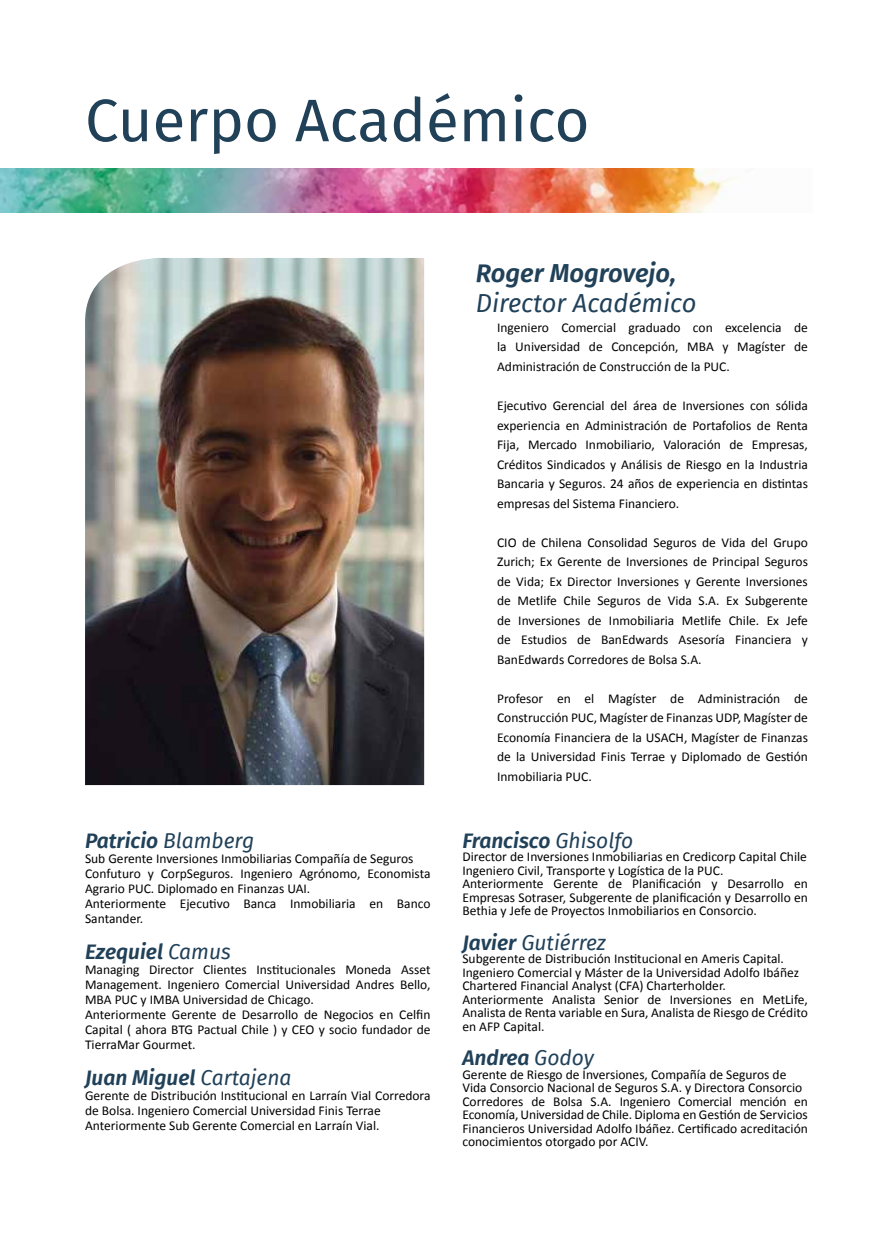
<style>
.page{position:relative;width:893px;height:1234px;background:#fff}
.page>*{position:absolute;margin:0;border:0;box-sizing:border-box;transform-origin:0 0}
.t1{font:60px "Fira Sans";color:#214159}
.t2{font:italic 25.5px "Fira Sans";color:#214159}
.t3{font:italic 600 25.5px "Fira Sans";color:#214159}
.t4{font:italic 600 21px "Fira Sans";color:#214159}
.t5{font:italic 21px "Fira Sans";color:#214159}
.t6{font:13.5px/19.5px "Calibri";color:#000}
.s1{font-weight:400}
.s2{font-weight:600}
</style>
<div class="page">
<img style="left:0;top:169px;width:731px;height:43px">
<img style="left:85px;top:258px;width:339px;height:526px">
<h1 class="t1" style="left:85px;top:75px;width:506px">Cuerpo Académico</h1>
<h3 class="t4" style="left:85px;top:823px;width:171px">Patricio <span class="s1">Blamberg</span></h3>
<p class="t6" style="left:85px;top:850px;width:347px;line-height:15px">Sub Gerente Inversiones Inmobiliarias Compañía de Seguros Confuturo y CorpSeguros. Ingeniero Agrónomo, Economista Agrario PUC. Diplomado en Finanzas UAI.<br>Anteriormente Ejecutivo Banca Inmobiliaria en Banco Santander.</p>
<h3 class="t4" style="left:85px;top:934px;width:147px">Ezequiel <span class="s1">Camus</span></h3>
<p class="t6" style="left:85px;top:961px;width:347px;line-height:15px">Managing Director Clientes Institucionales Moneda Asset Management. Ingeniero Comercial Universidad Andres Bello, MBA PUC y IMBA Universidad de Chicago.<br>Anteriormente Gerente de Desarrollo de Negocios en Celfin Capital ( ahora BTG Pactual Chile ) y CEO y socio fundador de TierraMar Gourmet.</p>
<h3 class="t4" style="left:85px;top:1060px;width:208px">Juan Miguel <span class="s1">Cartajena</span></h3>
<p class="t6" style="left:85px;top:1087px;width:347px;line-height:15px">Gerente de Distribución Institucional en Larraín Vial Corredora de Bolsa. Ingeniero Comercial Universidad Finis Terrae<br>Anteriormente Sub Gerente Comercial en Larraín Vial.</p>
<h2 class="t3" style="left:476px;top:252px;width:202px">Roger Mogrovejo,</h2>
<h2 class="t2" style="left:476px;top:284px;width:222px">Director Académico</h2>
<p class="t6" style="left:497px;top:318px;width:312px;text-align:justify">Ingeniero Comercial graduado con excelencia de la Universidad de Concepción, MBA y Magíster de Administración de Construcción de la PUC.</p>
<p class="t6" style="left:497px;top:396px;width:312px;text-align:justify">Ejecutivo Gerencial del área de Inversiones con sólida experiencia en Administración de Portafolios de Renta Fija, Mercado Inmobiliario, Valoración de Empresas, Créditos Sindicados y Análisis de Riesgo en la Industria Bancaria y Seguros. 24 años de experiencia en distintas empresas del Sistema Financiero.</p>
<p class="t6" style="left:497px;top:532px;width:312px;text-align:justify">CIO de Chilena Consolidad Seguros de Vida del Grupo Zurich; Ex Gerente de Inversiones de Principal Seguros de Vida; Ex Director Inversiones y Gerente Inversiones de Metlife Chile Seguros de Vida S.A. Ex Subgerente de Inversiones de Inmobiliaria Metlife Chile. Ex Jefe de Estudios de BanEdwards Asesoría Financiera y BanEdwards Corredores de Bolsa S.A.</p>
<p class="t6" style="left:497px;top:688px;width:312px;text-align:justify">Profesor en el Magíster de Administración de Construcción PUC, Magíster de Finanzas UDP, Magíster de Economía Financiera de la USACH, Magíster de Finanzas de la Universidad Finis Terrae y Diplomado de Gestión Inmobiliaria PUC.</p>
<h3 class="t4" style="left:462px;top:823px;width:172px">Francisco <span class="s1">Ghisolfo</span></h3>
<p class="t6" style="left:462px;top:849px;width:347px;line-height:13.5px">Director de Inversiones Inmobiliarias en Credicorp Capital Chile Ingeniero Civil, Transporte y Logística de la PUC.<br>Anteriormente Gerente de Planificación y Desarrollo en Empresas Sotraser, Subgerente de planificación y Desarrollo en Bethia y Jefe de Proyectos Inmobiliarios en Consorcio.</p>
<h3 class="t5" style="left:462px;top:926px;width:145px"><span class="s2">Javier</span> Gutiérrez</h3>
<p class="t6" style="left:462px;top:951px;width:347px;line-height:13.5px">Subgerente de Distribución Institucional en Ameris Capital.<br>Ingeniero Comercial y Máster de la Universidad Adolfo Ibáñez Chartered Financial Analyst (CFA) Charterholder.<br>Anteriormente Analista Senior de Inversiones en MetLife, Analista de Renta variable en Sura, Analista de Riesgo de Crédito en AFP Capital.</p>
<h3 class="t4" style="left:462px;top:1040px;width:133px">Andrea <span class="s1">Godoy</span></h3>
<p class="t6" style="left:462px;top:1067px;width:347px;line-height:13.5px">Gerente de Riesgo de Inversiones, Compañía de Seguros de Vida Consorcio Nacional de Seguros S.A. y Directora Consorcio Corredores de Bolsa S.A. Ingeniero Comercial mención en Economía, Universidad de Chile. Diploma en Gestión de Servicios Financieros Universidad Adolfo Ibáñez. Certificado acreditación conocimientos otorgado por ACIV.</p>
</div>
